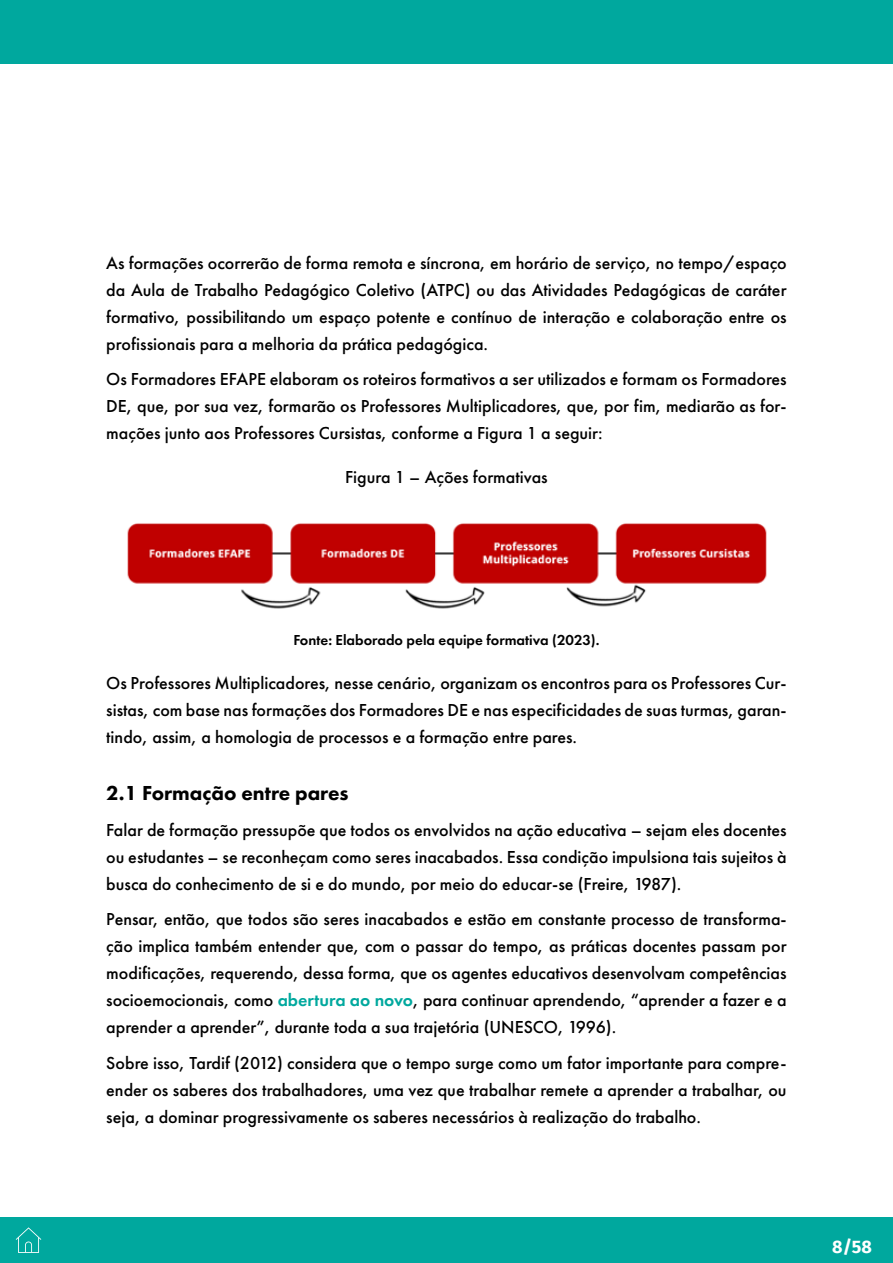
<style>
.page{position:relative;width:893px;height:1263px;background:#fff}
.page>*{position:absolute;margin:0;border:0;box-sizing:border-box;transform-origin:0 0}
.t1{font:800 21px "Futura PT";color:#000}
.t2{font:500 18px/27px "Futura PT";color:#000;text-align:justify}
.t3{font:700 18px "Fira Sans";color:#fff}
.t4{font:600 15px "Futura PT";color:#000}
.s1{font-weight:600;color:#00a89e}
</style>
<div class="page">
<div style="left:0;top:1217px;width:893px;height:46px;background:#00a89e"></div>
<svg style="left:16px;top:1227px;width:25px;height:26px"></svg>
<div style="left:0;top:0;width:893px;height:64px;background:#00a89e"></div>
<img style="left:127px;top:523px;width:640px;height:86px">
<p class="t2" style="left:106px;top:249px;width:682px">As formações ocorrerão de forma remota e síncrona, em horário de serviço, no tempo/espaço da Aula de Trabalho Pedagógico Coletivo (ATPC) ou das Atividades Pedagógicas de caráter formativo, possibilitando um espaço potente e contínuo de interação e colaboração entre os profissionais para a melhoria da prática pedagógica.</p>
<p class="t2" style="left:106px;top:366px;width:682px">Os Formadores EFAPE elaboram os roteiros formativos a ser utilizados e formam os Formadores DE, que, por sua vez, formarão os Professores Multiplicadores, que, por fim, mediarão as for&shy;mações junto aos Professores Cursistas, conforme a Figura 1 a seguir:</p>
<p class="t2" style="left:345px;top:464px;width:204px">Figura 1 – Ações formativas</p>
<p class="t4" style="left:293px;top:631px;width:308px">Fonte: Elaborado pela equipe formativa (2023).</p>
<p class="t2" style="left:106px;top:670px;width:682px">Os Professores Multiplicadores, nesse cenário, organizam os encontros para os Professores Cur&shy;sistas, com base nas formações dos Formadores DE e nas especificidades de suas turmas, garan&shy;tindo, assim, a homologia de processos e a formação entre pares.</p>
<p class="t1" style="left:106px;top:780px;width:244px">2.1 Formação entre pares</p>
<p class="t2" style="left:106px;top:816px;width:682px">Falar de formação pressupõe que todos os envolvidos na ação educativa – sejam eles docentes ou estudantes – se reconheçam como seres inacabados. Essa condição impulsiona tais sujeitos à busca do conhecimento de si e do mundo, por meio do educar-se (Freire, 1987).</p>
<p class="t2" style="left:106px;top:906px;width:682px">Pensar, então, que todos são seres inacabados e estão em constante processo de transforma&shy;ção implica também entender que, com o passar do tempo, as práticas docentes passam por modificações, requerendo, dessa forma, que os agentes educativos desenvolvam competências socioemocionais, como <span class="s1">abertura ao novo</span>, para continuar aprendendo, “aprender a fazer e a aprender a aprender”, durante toda a sua trajetória (UNESCO, 1996).</p>
<p class="t2" style="left:106px;top:1049px;width:682px">Sobre isso, Tardif (2012) considera que o tempo surge como um fator importante para compre&shy;ender os saberes dos trabalhadores, uma vez que trabalhar remete a aprender a trabalhar, ou seja, a dominar progressivamente os saberes necessários à realização do trabalho.</p>
<p class="t3" style="left:832px;top:1231px;width:41px">8/58</p>
</div>
